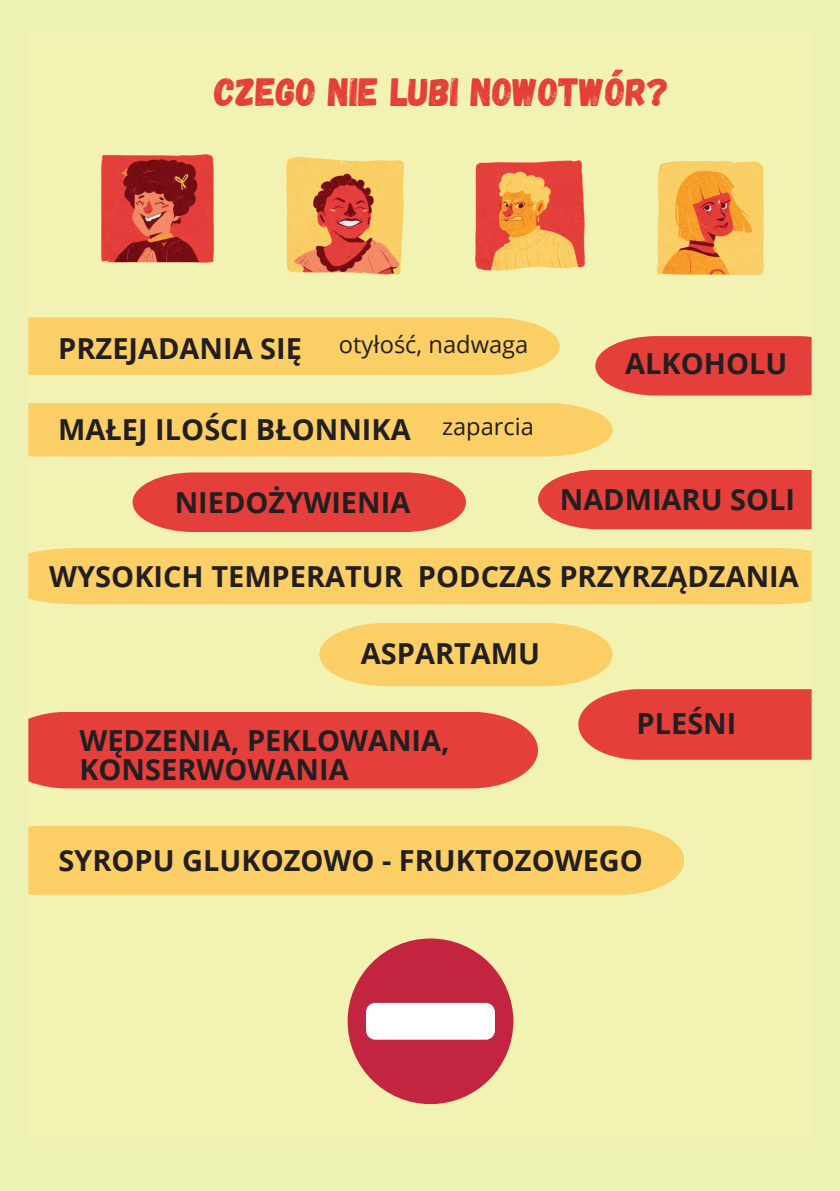
<style>
.page{position:relative;width:840px;height:1191px;background:#fff}
.page>*{position:absolute;margin:0;border:0;box-sizing:border-box;transform-origin:0 0}
.t1{font:39.4px "Gagalin";color:#e53f3c}
.t2{font:700 29px/28.6px "Open Sans";color:#231f20}
.t3{font:23.6px "Open Sans";color:#231f20}
</style>
<div class="page">
<div style="left:0;top:0;width:839px;height:1191px;background:#eef1b4"></div>
<div style="left:28px;top:32px;width:783px;height:1106px;background:#f2f3b3"></div>
<img style="left:475px;top:160px;width:109px;height:111px">
<img style="left:657px;top:162px;width:106px;height:112px">
<img style="left:286px;top:157px;width:117px;height:117px">
<img style="left:101px;top:155px;width:113px;height:107px">
<svg style="left:595px;top:336px;width:216px;height:59px;background:#e54b43"></svg>
<div style="left:28px;top:317px;width:531px;height:58px;background:#fbcf66"></div>
<div style="left:28px;top:403px;width:584px;height:53px;background:#fbcf66"></div>
<div style="left:28px;top:548px;width:783px;height:56px;background:#fbcf66"></div>
<div style="left:538px;top:470px;width:273px;height:59px;background:#e53f3c"></div>
<svg style="left:28px;top:623px;width:783px;height:165px"></svg>
<div style="left:28px;top:826px;width:656px;height:69px;background:#fbcf66"></div>
<svg style="left:132px;top:472px;width:333px;height:60px;background:#e64e46"></svg>
<div style="left:347px;top:938px;width:166px;height:166px;background:#c3243f;border-radius:50%"></div>
<div style="left:366px;top:1003px;width:128px;height:36px;background:#fff;border-radius:9px"></div>
<h1 class="t1" style="left:214px;top:67px;width:456px">CZEGO NIE LUBI NOWOTWÓR?</h1>
<p class="t2" style="left:58px;top:333px;width:245px">PRZEJADANIA SIĘ</p>
<p class="t3" style="left:339px;top:328px;width:191px">otyłość, nadwaga</p>
<p class="t2" style="left:58px;top:414px;width:477px">MAŁEJ ILOŚCI BŁONNIKA <sup>zaparcia</sup></p>
<p class="t2" style="left:175px;top:487px;width:237px">NIEDOŻYWIENIA</p>
<p class="t2" style="left:625px;top:349px;width:163px">ALKOHOLU</p>
<p class="t2" style="left:559px;top:484px;width:237px">NADMIARU SOLI</p>
<p class="t2" style="left:49px;top:561px;width:750px">WYSOKICH TEMPERATUR PODCZAS PRZYRZĄDZANIA</p>
<p class="t2" style="left:360px;top:639px;width:181px">ASPARTAMU</p>
<p class="t2" style="left:79px;top:725px;width:371px">WĘDZENIA, PEKLOWANIA,<br>KONSERWOWANIA</p>
<p class="t2" style="left:636px;top:708px;width:101px">PLEŚNI</p>
<p class="t2" style="left:58px;top:845px;width:585px">SYROPU GLUKOZOWO - FRUKTOZOWEGO</p>
</div>
